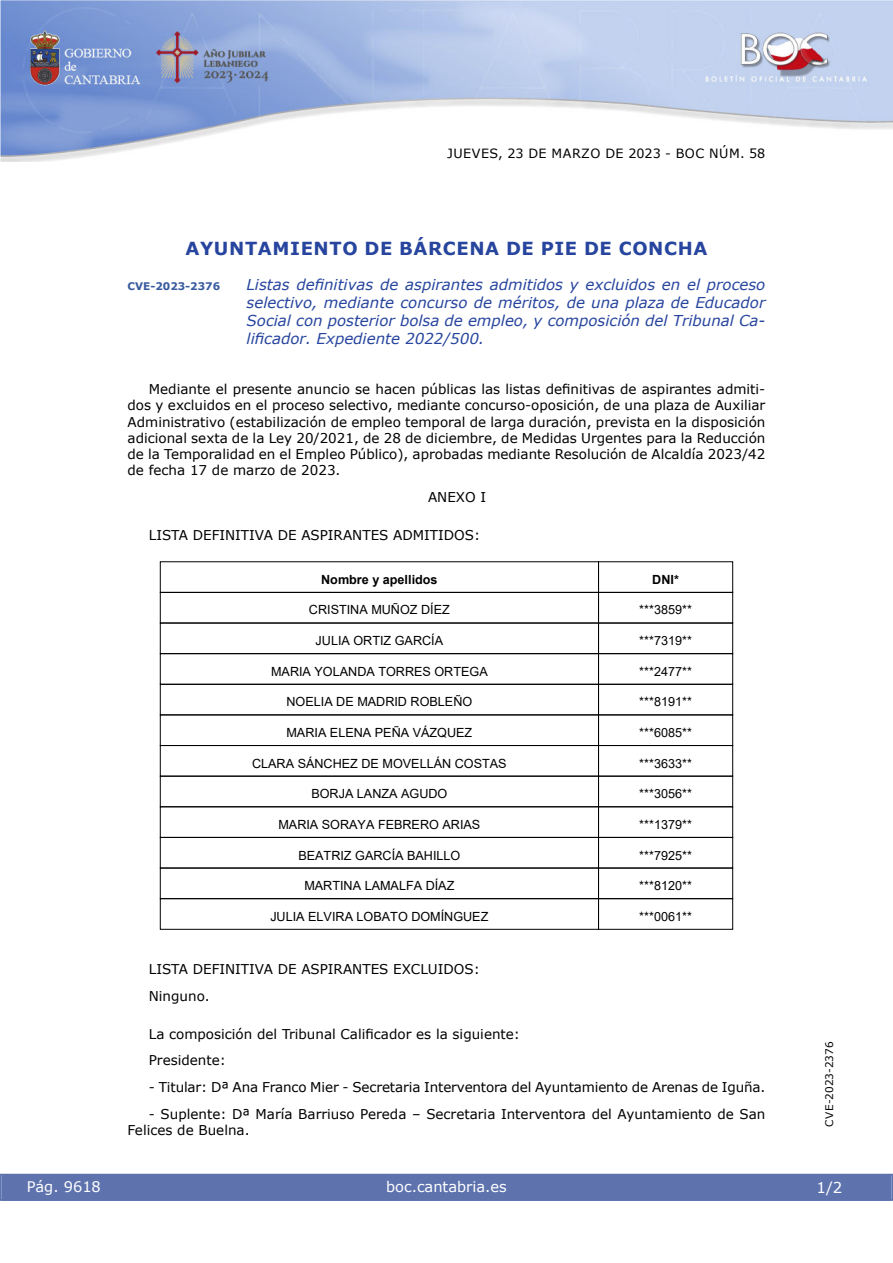
<style>
.page{position:relative;width:893px;height:1263px;background:#fff}
.page>*{position:absolute;margin:0;border:0;box-sizing:border-box;transform-origin:0 0}
.emisor_text2{font:700 18px "Verdana";letter-spacing:.035em;color:#27459e}
.Titulo_text{font:italic 15px/18px "Verdana";color:#27459e;text-align:justify}
.t1{font:15px "Verdana 2";color:#fff}
.t2{font:14.55px "Verdana 2";color:#fff}
.inicio_de_parrafo{font:13.5px/16.2px "Verdana";color:#000;text-align:justify}
.center{font:13.5px "Verdana";color:#000}
.t3{font:12.75px "Verdana 2";letter-spacing:.035em;color:#000}
.t4{font:12.6px "Arial";color:#000}
.t5{font:700 12.6px "Arial";color:#000}
.t6{font:10.5px "Verdana 2";color:#000}
.Titulo_text-2{font:700 10.5px "Verdana";color:#385b9e}
</style>
<div class="page">
<img style="left:0;top:0;width:893px;height:161px">
<div style="left:1px;top:1174px;width:890px;height:27px;background:#5e73ae"></div>
<div style="left:160px;top:592px;width:439px;height:31px;border:1px solid #000"></div>
<div style="left:598px;top:592px;width:135px;height:31px;border:1px solid #000"></div>
<div style="left:160px;top:623px;width:439px;height:31px;border:1px solid #000"></div>
<div style="left:598px;top:623px;width:135px;height:31px;border:1px solid #000"></div>
<div style="left:160px;top:653px;width:439px;height:32px;border:1px solid #000"></div>
<div style="left:598px;top:653px;width:135px;height:32px;border:1px solid #000"></div>
<div style="left:160px;top:684px;width:439px;height:31px;border:1px solid #000"></div>
<div style="left:598px;top:684px;width:135px;height:31px;border:1px solid #000"></div>
<div style="left:160px;top:714px;width:439px;height:32px;border:1px solid #000"></div>
<div style="left:598px;top:714px;width:135px;height:32px;border:1px solid #000"></div>
<div style="left:160px;top:745px;width:439px;height:31px;border:1px solid #000"></div>
<div style="left:598px;top:745px;width:135px;height:31px;border:1px solid #000"></div>
<div style="left:160px;top:776px;width:439px;height:31px;border:1px solid #000"></div>
<div style="left:598px;top:776px;width:135px;height:31px;border:1px solid #000"></div>
<div style="left:160px;top:806px;width:439px;height:32px;border:1px solid #000"></div>
<div style="left:598px;top:806px;width:135px;height:32px;border:1px solid #000"></div>
<div style="left:160px;top:837px;width:439px;height:31px;border:1px solid #000"></div>
<div style="left:598px;top:837px;width:135px;height:31px;border:1px solid #000"></div>
<div style="left:160px;top:868px;width:439px;height:31px;border:1px solid #000"></div>
<div style="left:598px;top:868px;width:135px;height:31px;border:1px solid #000"></div>
<div style="left:160px;top:898px;width:439px;height:32px;border:1px solid #000"></div>
<div style="left:598px;top:898px;width:135px;height:32px;border:1px solid #000"></div>
<p class="t3" style="left:447px;top:144px;width:320px">JUEVES, 23 DE MARZO DE 2023 - BOC NÚM. 58</p>
<p class="emisor_text2" style="left:185px;top:236px;width:524px">AYUNTAMIENTO DE BÁRCENA DE PIE DE CONCHA</p>
<p class="Titulo_text-2" style="left:128px;top:279px;width:94px">CVE-2023-2376</p>
<p class="Titulo_text" style="left:247px;top:275px;width:520px">Listas definitivas de aspirantes admitidos y excluidos en el proceso selectivo, mediante concurso de méritos, de una plaza de Educador Social con posterior bolsa de empleo, y composición del Tribunal Ca&shy;lificador. Expediente 2022/500.</p>
<p class="inicio_de_parrafo" style="left:128px;top:381px;width:639px;text-indent:21px">Mediante el presente anuncio se hacen públicas las listas definitivas de aspirantes admiti&shy;dos y excluidos en el proceso selectivo, mediante concurso-oposición, de una plaza de Auxiliar Administrativo (estabilización de empleo temporal de larga duración, prevista en la disposición adicional sexta de la Ley 20/2021, de 28 de diciembre, de Medidas Urgentes para la Reducción de la Temporalidad en el Empleo Público), aprobadas mediante Resolución de Alcaldía 2023/42 de fecha 17 de marzo de 2023.</p>
<p class="center" style="left:428px;top:488px;width:60px">ANEXO I</p>
<p class="inicio_de_parrafo" style="left:149px;top:526px;width:333px">LISTA DEFINITIVA DE ASPIRANTES ADMITIDOS:</p>
<p class="t5" style="left:321px;top:570px;width:118px">Nombre y apellidos</p>
<p class="t5" style="left:652px;top:570px;width:28px">DNI*</p>
<p class="t4" style="left:309px;top:601px;width:142px">CRISTINA MUÑOZ DÍEZ</p>
<p class="t4" style="left:639px;top:601px;width:54px">***3859**</p>
<p class="t4" style="left:316px;top:632px;width:129px">JULIA ORTIZ GARCÍA</p>
<p class="t4" style="left:639px;top:632px;width:54px">***7319**</p>
<p class="t4" style="left:271px;top:663px;width:218px">MARIA YOLANDA TORRES ORTEGA</p>
<p class="t4" style="left:639px;top:663px;width:54px">***2477**</p>
<p class="t4" style="left:286px;top:693px;width:187px">NOELIA DE MADRID ROBLEÑO</p>
<p class="t4" style="left:639px;top:693px;width:54px">***8191**</p>
<p class="t4" style="left:286px;top:724px;width:187px">MARIA ELENA PEÑA VÁZQUEZ</p>
<p class="t4" style="left:639px;top:724px;width:54px">***6085**</p>
<p class="t4" style="left:252px;top:754px;width:256px">CLARA SÁNCHEZ DE MOVELLÁN COSTAS</p>
<p class="t4" style="left:639px;top:754px;width:54px">***3633**</p>
<p class="t4" style="left:311px;top:785px;width:138px">BORJA LANZA AGUDO</p>
<p class="t4" style="left:639px;top:785px;width:54px">***3056**</p>
<p class="t4" style="left:278px;top:816px;width:203px">MARIA SORAYA FEBRERO ARIAS</p>
<p class="t4" style="left:639px;top:816px;width:54px">***1379**</p>
<p class="t4" style="left:298px;top:846px;width:163px">BEATRIZ GARCÍA BAHILLO</p>
<p class="t4" style="left:639px;top:846px;width:54px">***7925**</p>
<p class="t4" style="left:304px;top:877px;width:152px">MARTINA LAMALFA DÍAZ</p>
<p class="t4" style="left:639px;top:877px;width:54px">***8120**</p>
<p class="t4" style="left:270px;top:908px;width:220px">JULIA ELVIRA LOBATO DOMÍNGUEZ</p>
<p class="t4" style="left:639px;top:908px;width:54px">***0061**</p>
<p class="inicio_de_parrafo" style="left:149px;top:961px;width:332px">LISTA DEFINITIVA DE ASPIRANTES EXCLUIDOS:</p>
<p class="inicio_de_parrafo" style="left:149px;top:988px;width:62px">Ninguno.</p>
<p class="inicio_de_parrafo" style="left:149px;top:1025px;width:373px">La composición del Tribunal Calificador es la siguiente:</p>
<p class="inicio_de_parrafo" style="left:149px;top:1052px;width:79px">Presidente:</p>
<p class="inicio_de_parrafo" style="left:149px;top:1079px;width:618px">- Titular: Dª Ana Franco Mier - Secretaria Interventora del Ayuntamiento de Arenas de Iguña.</p>
<p class="inicio_de_parrafo" style="left:128px;top:1106px;width:639px;text-indent:21px">- Suplente: Dª María Barriuso Pereda ‒ Secretaria Interventora del Ayuntamiento de San<br>Felices de Buelna.</p>
<p class="t2" style="left:27px;top:1177px;width:76px">Pág. 9618</p>
<p class="t2" style="left:386px;top:1177px;width:122px">boc.cantabria.es</p>
<p class="t6" style="left:822px;top:1126px;width:87px;rotate:-90deg">CVE-2023-2376</p>
<p class="t1" style="left:816px;top:1177px;width:27px">1/2</p>
</div>
